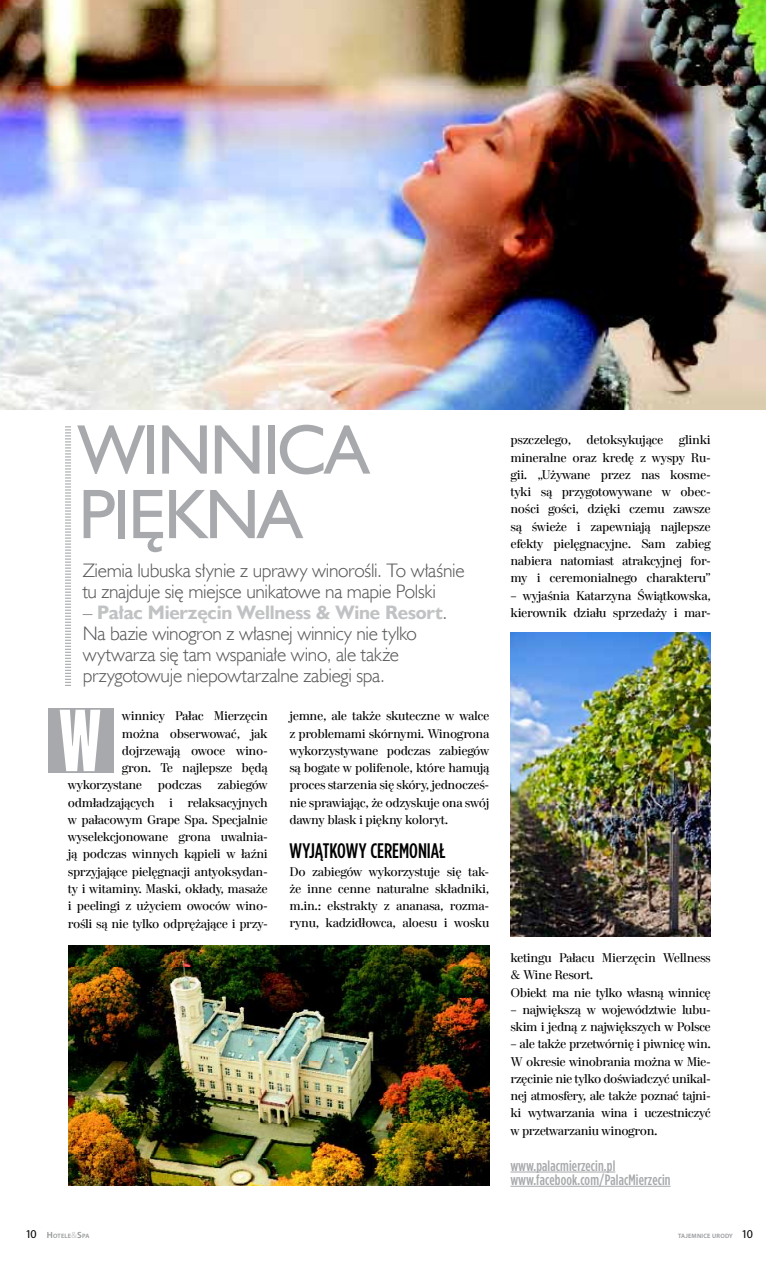
<style>
.page{position:relative;width:766px;height:1263px;background:#fff}
.page>*{position:absolute;margin:0;border:0;box-sizing:border-box;transform-origin:0 0}
.t1{font:75.6px "Compacta EU";color:#fff}
.t2{font:70.5px/64.5px "Humanst 521 EU";letter-spacing:-.035em;color:#a7a9ac}
.t3{font:500 21px "Gotham Condensed";color:#000}
.t4{font:19.5px/21px "Humanst 521 Lt EU";letter-spacing:-.015em;color:#58595b}
.t5{font:700 19.5px "Humanst 521 EU";letter-spacing:-.01em;color:#c0c2c4}
.t6{font:500 15px/14.2px "Gotham Condensed";letter-spacing:.01em;color:#a7a9ac}
.t7{font:12.75px/17.2px "Consul Book Text";letter-spacing:-.025em;color:#000;text-align:justify}
.t8{font:600 6.3px "Myriad Pro";letter-spacing:.025em;color:#939598}
.s1{font-family:"Humanst 521 Lt EU";font-weight:400;color:#58595b}
.s2{font-weight:400;font-size:12px;color:#000}
.s3{font-size:9px}
.s4{font-size:9px;color:#d1d3d4}
</style>
<div class="page">
<img style="left:0;top:0;width:765px;height:409px">
<img style="left:68px;top:946px;width:421px;height:240px">
<div style="left:48px;top:708px;width:65px;height:64px;background:#a7a9ac"></div>
<img style="left:510px;top:633px;width:200px;height:303px">
<hr style="left:510px;top:1171px;width:105px;height:1px;background:#a7a9ac">
<hr style="left:510px;top:1186px;width:160px;height:1px;background:#a7a9ac">
<svg style="left:65px;top:426px;width:6px;height:260px"></svg>
<h2 class="t2" style="left:78px;top:417px;width:292px">WINNICA<br>PIĘKNA</h2>
<h3 class="t4" style="left:83px;top:559px;width:383px">Ziemia lubuska słynie z uprawy winorośli. To właśnie tu znajduje się miejsce unikatowe na mapie Polski</h3>
<h3 class="t5" style="left:83px;top:600px;width:366px"><span class="s1">–</span> Pałac Mierzęcin Wellness &amp; Wine Resort<span class="s1">.</span></h3>
<h3 class="t4" style="left:83px;top:622px;width:335px">Na bazie winogron z własnej winnicy nie tylko wytwarza się tam wspaniałe wino, ale także przygotowuje niepowtarzalne zabiegi spa.</h3>
<p class="t7" style="left:68px;top:707px;width:201px;text-align:right">winnicy Pałac Mierzęcin<br>można obserwować, jak dojrzewają owoce wino-<br>gron. Te najlepsze będą wykorzystane podczas zabiegów odmładzających i relaksacyjnych w pałacowym Grape Spa. Specjalnie wyselekcjonowane grona uwalnia&shy;ją podczas winnych kąpieli w łaźni sprzyjające pielęgnacji antyoksydan&shy;ty i witaminy. Maski, okłady, masaże i peelingi z użyciem owoców wino&shy;rośli są nie tylko odprężające i przy-</p>
<p class="t7" style="left:289px;top:707px;width:201px">jemne, ale także skuteczne w walce z problemami skórnymi. Winogrona wykorzystywane podczas zabiegów są bogate w polifenole, które hamują proces starzenia się skóry, jednocześ&shy;nie sprawiając, że odzyskuje ona swój dawny blask i piękny koloryt.</p>
<h1 class="t1" style="left:60px;top:697px;width:41px">W</h1>
<h3 class="t3" style="left:289px;top:839px;width:158px">wyjątkowy ceremoniał</h3>
<p class="t7" style="left:289px;top:862px;width:201px">Do zabiegów wykorzystuje się tak&shy;że inne cenne naturalne składniki, m.in.: ekstrakty z ananasa, rozma&shy;rynu, kadzidłowca, aloesu i wosku</p>
<p class="t8" style="left:26px;top:1232px;width:65px"><span class="s2">10</span> <span class="s3">H</span>OTELE<span class="s4">&amp;</span><span class="s3">S</span>PA</p>
<p class="t7" style="left:510px;top:431px;width:202px">pszczelego, detoksykujące glinki mineralne oraz kredę z wyspy Ru&shy;gii. „Używane przez nas kosme&shy;tyki są przygotowywane w obec&shy;ności gości, dzięki czemu zawsze są świeże i zapewniają najlepsze efekty pielęgnacyjne. Sam zabieg nabiera natomiast atrakcyjnej for&shy;my i ceremonialnego charakteru”</p>
<p class="t7" style="left:510px;top:586px;width:202px">– wyjaśnia Katarzyna Świątkowska, kierownik działu sprzedaży i mar-</p>
<p class="t7" style="left:510px;top:948px;width:202px;text-align:left">ketingu Pałacu Mierzęcin Wellness &amp; Wine Resort.<br>Obiekt ma nie tylko własną winnicę</p>
<p class="t7" style="left:510px;top:1000px;width:202px">– największą w województwie lubu&shy;skim i jedną z największych w Polsce</p>
<p class="t7" style="left:510px;top:1035px;width:202px">– ale także przetwórnię i piwnicę win.<br>W okresie winobrania można w Mie&shy;rzęcinie nie tylko doświadczyć unikal&shy;nej atmosfery, ale także poznać tajni&shy;ki wytwarzania wina i uczestniczyć w przetwarzaniu winogron.</p>
<p class="t6" style="left:510px;top:1158px;width:162px">www.palacmierzecin.pl www.facebook.com/PalacMierzecin</p>
<p class="t8" style="left:678px;top:1232px;width:76px">TAJEMNICE URODY <span class="s2">10</span></p>
</div>
